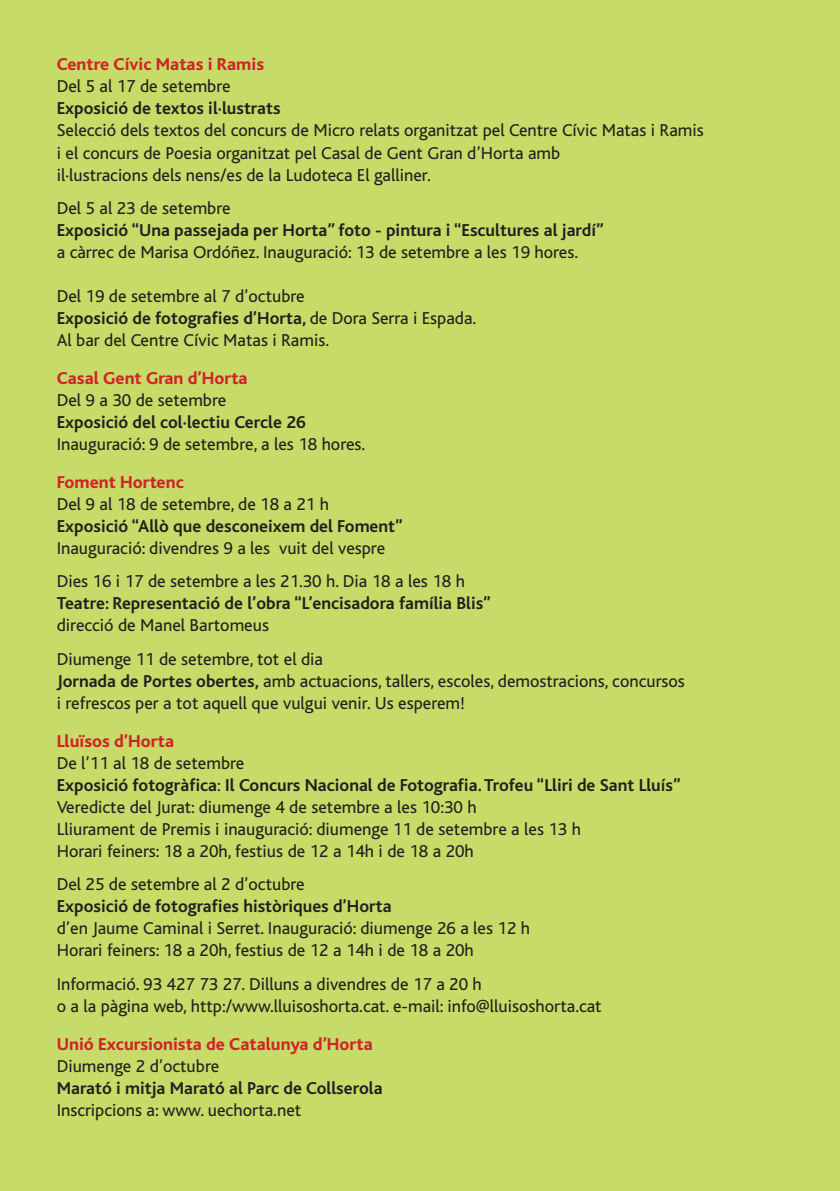
<style>
.page{position:relative;width:840px;height:1191px;background:#fff}
.page>*{position:absolute;margin:0;border:0;box-sizing:border-box;transform-origin:0 0}
.t1{font:18px "Bliss";color:#231f20}
.t2{font:700 18px "Bliss";color:#231f20}
.t3{font:800 18px "Bliss";color:#d1232a}
.s1{font-weight:400}
.s2{font-weight:700}
</style>
<div class="page">
<div style="left:0;top:0;width:839px;height:1191px;background:#c7dc68"></div>
<p class="t3" style="left:57px;top:55px;width:209px">Centre Cívic Matas i Ramis</p>
<p class="t1" style="left:57px;top:77px;width:175px">Del 5 al 17 de setembre</p>
<p class="t2" style="left:57px;top:99px;width:225px">Exposició de textos il·lustrats</p>
<p class="t1" style="left:57px;top:121px;width:648px">Selecció dels textos del concurs de Micro relats organitzat pel Centre Cívic Matas i Ramis</p>
<p class="t1" style="left:57px;top:143px;width:504px">i el concurs de Poesia organitzat pel Casal de Gent Gran d’Horta amb</p>
<p class="t1" style="left:57px;top:165px;width:375px">il·lustracions dels nens/es de la Ludoteca El galliner.</p>
<p class="t1" style="left:57px;top:198px;width:175px">Del 5 al 23 de setembre</p>
<p class="t2" style="left:57px;top:221px;width:548px">Exposició “Una passejada per Horta” foto - pintura i “Escultures al jardí”</p>
<p class="t1" style="left:57px;top:242px;width:522px">a càrrec de Marisa Ordóñez. Inauguració: 13 de setembre a les 19 hores.</p>
<p class="t1" style="left:57px;top:286px;width:249px">Del 19 de setembre al 7 d’octubre</p>
<p class="t2" style="left:57px;top:309px;width:421px">Exposició de fotografies d’Horta, <span class="s1">de Dora Serra i Espada.</span></p>
<p class="t1" style="left:57px;top:330px;width:274px">Al bar del Centre Cívic Matas i Ramis.</p>
<p class="t3" style="left:57px;top:369px;width:192px">Casal Gent Gran d’Horta</p>
<p class="t1" style="left:57px;top:390px;width:171px">Del 9 a 30 de setembre</p>
<p class="t2" style="left:57px;top:413px;width:250px">Exposició del col·lectiu Cercle 26</p>
<p class="t1" style="left:57px;top:434px;width:310px">Inauguració: 9 de setembre, a les 18 hores.</p>
<p class="t3" style="left:57px;top:473px;width:129px">Foment Hortenc</p>
<p class="t1" style="left:57px;top:494px;width:274px">Del 9 al 18 de setembre, de 18 a 21 h</p>
<p class="t2" style="left:57px;top:517px;width:347px">Exposició “Allò que desconeixem del Foment”</p>
<p class="t1" style="left:57px;top:538px;width:330px">Inauguració: divendres 9 a les vuit del vespre</p>
<p class="t1" style="left:57px;top:572px;width:409px">Dies 16 i 17 de setembre a les 21.30 h. Dia 18 a les 18 h</p>
<p class="t2" style="left:57px;top:594px;width:435px">Teatre: Representació de l’obra “L’encisadora família Blis”</p>
<p class="t1" style="left:57px;top:616px;width:214px">direcció de Manel Bartomeus</p>
<p class="t1" style="left:57px;top:649px;width:268px">Diumenge 11 de setembre, tot el dia</p>
<p class="t1" style="left:57px;top:671px;width:629px"><span class="s2">Jornada de Portes obertes,</span> amb actuacions, tallers, escoles, demostracions, concursos</p>
<p class="t1" style="left:57px;top:693px;width:410px">i refrescos per a tot aquell que vulgui venir. Us esperem!</p>
<p class="t3" style="left:57px;top:731px;width:119px">Lluïsos d’Horta</p>
<p class="t1" style="left:57px;top:753px;width:189px">De l’11 al 18 de setembre</p>
<p class="t2" style="left:57px;top:775px;width:625px">Exposició fotogràfica<span class="s1">:</span> Il Concurs Nacional de Fotografia. Trofeu “Lliri de Sant Lluís”</p>
<p class="t1" style="left:57px;top:797px;width:421px">Veredicte del Jurat: diumenge 4 de setembre a les 10:30 h</p>
<p class="t1" style="left:57px;top:819px;width:525px">Lliurament de Premis i inauguració: diumenge 11 de setembre a les 13 h</p>
<p class="t1" style="left:57px;top:841px;width:418px">Horari feiners: 18 a 20h, festius de 12 a 14h i de 18 a 20h</p>
<p class="t1" style="left:57px;top:874px;width:249px">Del 25 de setembre al 2 d’octubre</p>
<p class="t2" style="left:57px;top:897px;width:336px">Exposició de fotografies històriques d’Horta</p>
<p class="t1" style="left:57px;top:918px;width:474px">d’en Jaume Caminal i Serret. Inauguració: diumenge 26 a les 12 h</p>
<p class="t1" style="left:57px;top:940px;width:418px">Horari feiners: 18 a 20h, festius de 12 a 14h i de 18 a 20h</p>
<p class="t1" style="left:57px;top:974px;width:426px">Informació. 93 427 73 27. Dilluns a divendres de 17 a 20 h</p>
<p class="t1" style="left:57px;top:996px;width:546px">o a la pàgina web, http:/www.lluisoshorta.cat. e-mail: info@lluisoshorta.cat</p>
<p class="t3" style="left:57px;top:1034px;width:317px">Unió Excursionista de Catalunya d’Horta</p>
<p class="t1" style="left:57px;top:1056px;width:164px">Diumenge 2 d’octubre</p>
<p class="t2" style="left:57px;top:1078px;width:327px">Marató i mitja Marató al Parc de Collserola</p>
<p class="t1" style="left:57px;top:1100px;width:246px">Inscripcions a: www. uechorta.net</p>
</div>
